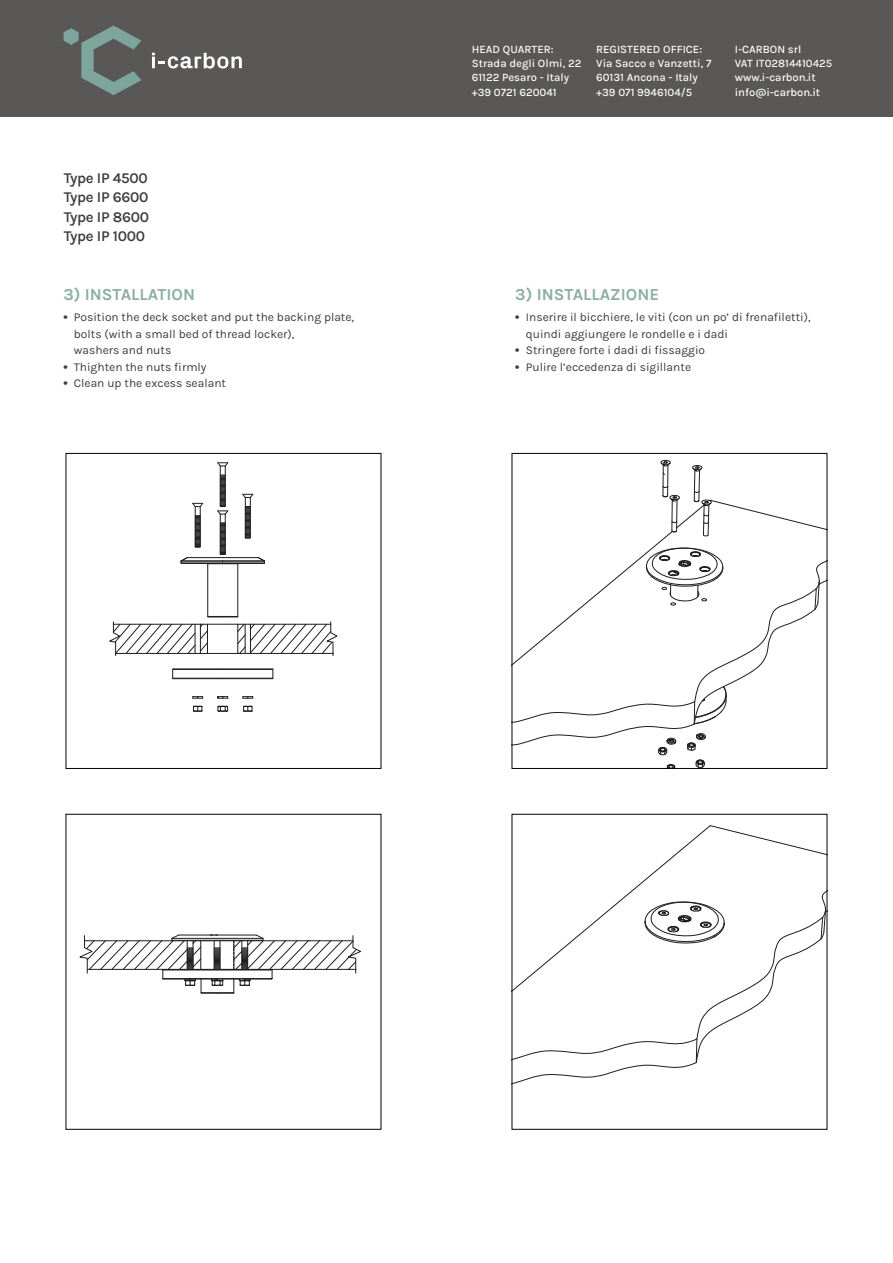
<style>
.page{position:relative;width:893px;height:1263px;background:#fff}
.page>*{position:absolute;margin:0;border:0;box-sizing:border-box;transform-origin:0 0}
.t1{font:700 16.8px "Karla";color:#8caea6}
.t2{font:600 15px/19.5px "Karla";letter-spacing:-.02em;color:#3c3c3b;text-align:justify}
.t3{font:12px/16.5px "Karla";color:#3c3c3b}
.t4{font:500 11.25px/14.2px "Karla";color:#fff}
.s1{font-weight:700}
</style>
<div class="page">
<div style="left:0;top:0;width:893px;height:117px;background:#595857"></div>
<svg style="left:64px;top:26px;width:77px;height:69px"></svg>
<svg style="left:152px;top:53px;width:90px;height:16px"></svg>
<svg style="left:514px;top:460px;width:311px;height:307px"></svg>
<div style="left:512px;top:453px;width:315px;height:316px;border:1px solid #000"></div>
<hr style="left:207px;top:564px;width:1px;height:52px;background:#1e1e1c">
<hr style="left:223px;top:561px;width:41px;height:1px;background:#1e1e1c">
<hr style="left:238px;top:564px;width:1px;height:52px;background:#1e1e1c">
<hr style="left:223px;top:557px;width:35px;height:1px;background:#1e1e1c">
<hr style="left:173px;top:669px;width:50px;height:1px;background:#1e1e1c">
<hr style="left:173px;top:678px;width:50px;height:1px;background:#1e1e1c">
<svg style="left:258px;top:557px;width:7px;height:7px"></svg>
<svg style="left:180px;top:557px;width:8px;height:7px"></svg>
<svg style="left:193px;top:706px;width:10px;height:6px"></svg>
<svg style="left:272px;top:669px;width:2px;height:10px"></svg>
<hr style="left:181px;top:561px;width:42px;height:1px;background:#1e1e1c">
<hr style="left:187px;top:557px;width:36px;height:1px;background:#1e1e1c">
<hr style="left:223px;top:563px;width:41px;height:1px;background:#1e1e1c">
<hr style="left:181px;top:563px;width:42px;height:1px;background:#1e1e1c">
<hr style="left:223px;top:678px;width:49px;height:1px;background:#1e1e1c">
<hr style="left:223px;top:669px;width:49px;height:1px;background:#1e1e1c">
<svg style="left:193px;top:696px;width:10px;height:3px"></svg>
<svg style="left:243px;top:696px;width:10px;height:3px"></svg>
<svg style="left:192px;top:503px;width:11px;height:45px"></svg>
<svg style="left:217px;top:706px;width:11px;height:6px"></svg>
<svg style="left:218px;top:696px;width:11px;height:3px"></svg>
<svg style="left:243px;top:706px;width:10px;height:6px"></svg>
<svg style="left:109px;top:616px;width:229px;height:40px"></svg>
<svg style="left:242px;top:494px;width:11px;height:45px"></svg>
<svg style="left:217px;top:462px;width:11px;height:93px"></svg>
<div style="left:66px;top:453px;width:315px;height:316px;border:1px solid #000"></div>
<svg style="left:79px;top:934px;width:282px;height:60px"></svg>
<svg style="left:710px;top:825px;width:115px;height:30px"></svg>
<svg style="left:514px;top:877px;width:311px;height:207px"></svg>
<p class="t2" style="left:64px;top:168px;width:87px">Type IP 4500<br>Type IP 6600<br>Type IP 8600<br>Type IP 1000</p>
<h1 class="t1" style="left:63px;top:284px;width:133px">3) INSTALLATION</h1>
<p class="t3" style="left:74px;top:309px;width:282px;text-indent:-10px"><span class="s1">•</span> Position the deck socket and put the backing plate, bolts (with a small bed of thread locker),<br>washers and nuts</p>
<p class="t3" style="left:63px;top:358px;width:145px"><span class="s1">•</span> Thighten the nuts firmly</p>
<p class="t3" style="left:63px;top:375px;width:164px"><span class="s1">•</span> Clean up the excess sealant</p>
<p class="t4" style="left:472px;top:42px;width:111px">HEAD QUARTER:<br>Strada degli Olmi, 22<br>61122 Pesaro - Italy +39 0721 620041</p>
<p class="t4" style="left:735px;top:42px;width:99px">I-CARBON srl<br>VAT IT02814410425 www.i-carbon.it info@i-carbon.it</p>
<p class="t4" style="left:596px;top:42px;width:117px">REGISTERED OFFICE:<br>Via Sacco e Vanzetti, 7<br>60131 Ancona - Italy +39 071 9946104/5</p>
<h1 class="t1" style="left:515px;top:284px;width:146px">3) INSTALLAZIONE</h1>
<p class="t3" style="left:526px;top:309px;width:286px;text-indent:-10px"><span class="s1">•</span> Inserire il bicchiere, le viti (con un po’ di frenafiletti), quindi aggiungere le rondelle e i dadi</p>
<p class="t3" style="left:515px;top:342px;width:191px"><span class="s1">•</span> Stringere forte i dadi di fissaggio</p>
<p class="t3" style="left:515px;top:358px;width:177px"><span class="s1">•</span> Pulire l’eccedenza di sigillante</p>
</div>
